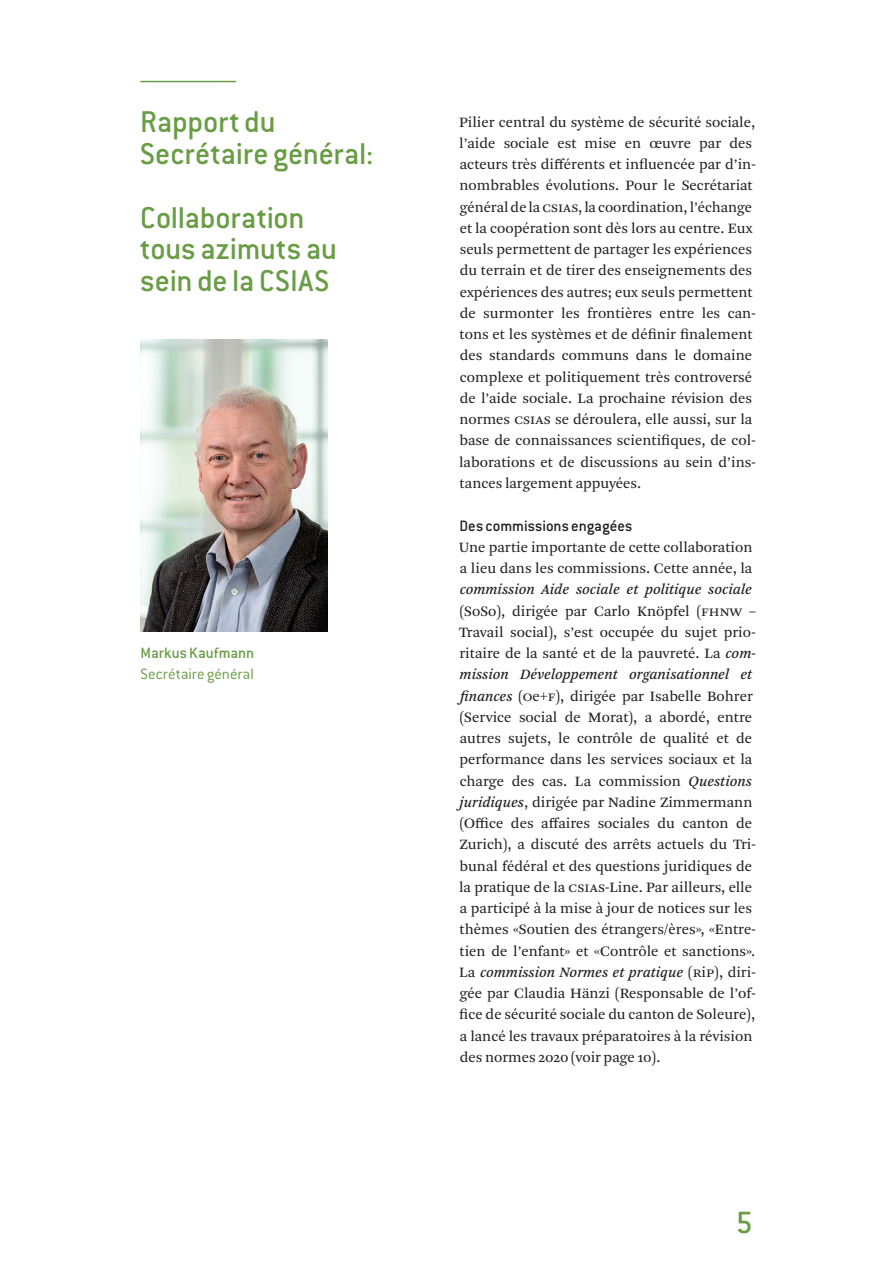
<style>
.page{position:relative;width:893px;height:1263px;background:#fff}
.page>*{position:absolute;margin:0;border:0;box-sizing:border-box;transform-origin:0 0}
.t1{font:500 33.75px "Conduit ITC";color:#699d45}
.t2{font:500 33px/32px "Conduit ITC";letter-spacing:-.005em;color:#699d45}
.t3{font:500 16.5px "Conduit ITC";color:#231f20}
.t4{font:300 16.5px "Conduit ITC";letter-spacing:.005em;color:#699d45}
.t5{font:500 16.5px "Conduit ITC";color:#699d45}
.t6{font:15px/21.3px "Arnhem Pro Blond";color:#231f20}
.t7{font:italic 15px "Arnhem Pro";color:#231f20}
.s1{font-family:"Arnhem Pro";font-style:italic}
.s2{font-family:"Arnhem Pro Blond";font-style:normal}
</style>
<div class="page">
<hr style="left:140px;top:81px;width:96px;height:1px;background:#699d45">
<img style="left:140px;top:339px;width:188px;height:293px">
<h2 class="t2" style="left:140px;top:105px;width:235px">Rapport du<br>Secrétaire général:</h2>
<h2 class="t2" style="left:140px;top:201px;width:198px">Collaboration tous azimuts au sein de la CSIAS</h2>
<p class="t5" style="left:141px;top:644px;width:115px">Markus Kaufmann</p>
<p class="t4" style="left:141px;top:665px;width:115px">Secrétaire général</p>
<p class="t6" style="left:459px;top:111px;width:298px">Pilier central du système de sécurité sociale, l’aide sociale est mise en œuvre par des acteurs très différents et influencée par d’in&shy;nombrables évolutions. Pour le Secrétariat général de la CSIAS, la coordination, l’échange et la coopération sont dès lors au centre. Eux seuls permettent de partager les expériences du terrain et de tirer des enseignements des expériences des autres; eux seuls permettent de surmonter les frontières entre les can&shy;tons et les systèmes et de définir finalement des standards communs dans le domaine complexe et politiquement très controversé de l’aide sociale. La prochaine révision des normes CSIAS se déroulera, elle aussi, sur la base de connaissances scientifiques, de col&shy;laborations et de discussions au sein d’ins&shy;tances largement appuyées.</p>
<p class="t3" style="left:460px;top:516px;width:174px">Des commissions engagées</p>
<p class="t6" style="left:459px;top:536px;width:295px">Une partie importante de cette collaboration a lieu dans les commissions. Cette année, la</p>
<p class="t7" style="left:460px;top:580px;width:294px">commission Aide sociale et politique sociale</p>
<p class="t6" style="left:459px;top:600px;width:299px;text-align:justify">(SoSo), dirigée par Carlo Knöpfel (FHNW – Travail social), s’est occupée du sujet prio&shy;ritaire de la santé et de la pauvreté. La <span class="s1">com-</span></p>
<p class="t7" style="left:460px;top:665px;width:294px">mission Développement organisationnel et</p>
<p class="t6" style="left:459px;top:685px;width:298px"><span class="s1">finances</span> (Oe+F), dirigée par Isabelle Bohrer (Service social de Morat), a abordé, entre autres sujets, le contrôle de qualité et de performance dans les services sociaux et la charge des cas. La commission <span class="s1">Questions juridiques</span>, dirigée par Nadine Zimmermann (Office des affaires sociales du canton de Zurich), a discuté des arrêts actuels du Tri&shy;bunal fédéral et des questions juridiques de la pratique de la CSIAS-Line. Par ailleurs, elle a participé à la mise à jour de notices sur les thèmes «Soutien des étrangers/ères», «Entre&shy;tien de l’enfant» et «Contrôle et sanctions».</p>
<p class="t7" style="left:459px;top:962px;width:298px"><span class="s2">La</span> commission Normes et pratique <span class="s2">(RiP), diri-</span></p>
<p class="t6" style="left:459px;top:983px;width:298px">gée par Claudia Hänzi (Responsable de l’of&shy;fice de sécurité sociale du canton de Soleure), a lancé les travaux préparatoires à la révision des normes 2020 (voir page 10).</p>
<h1 class="t1" style="left:735px;top:1204px;width:19px">5</h1>
</div>
